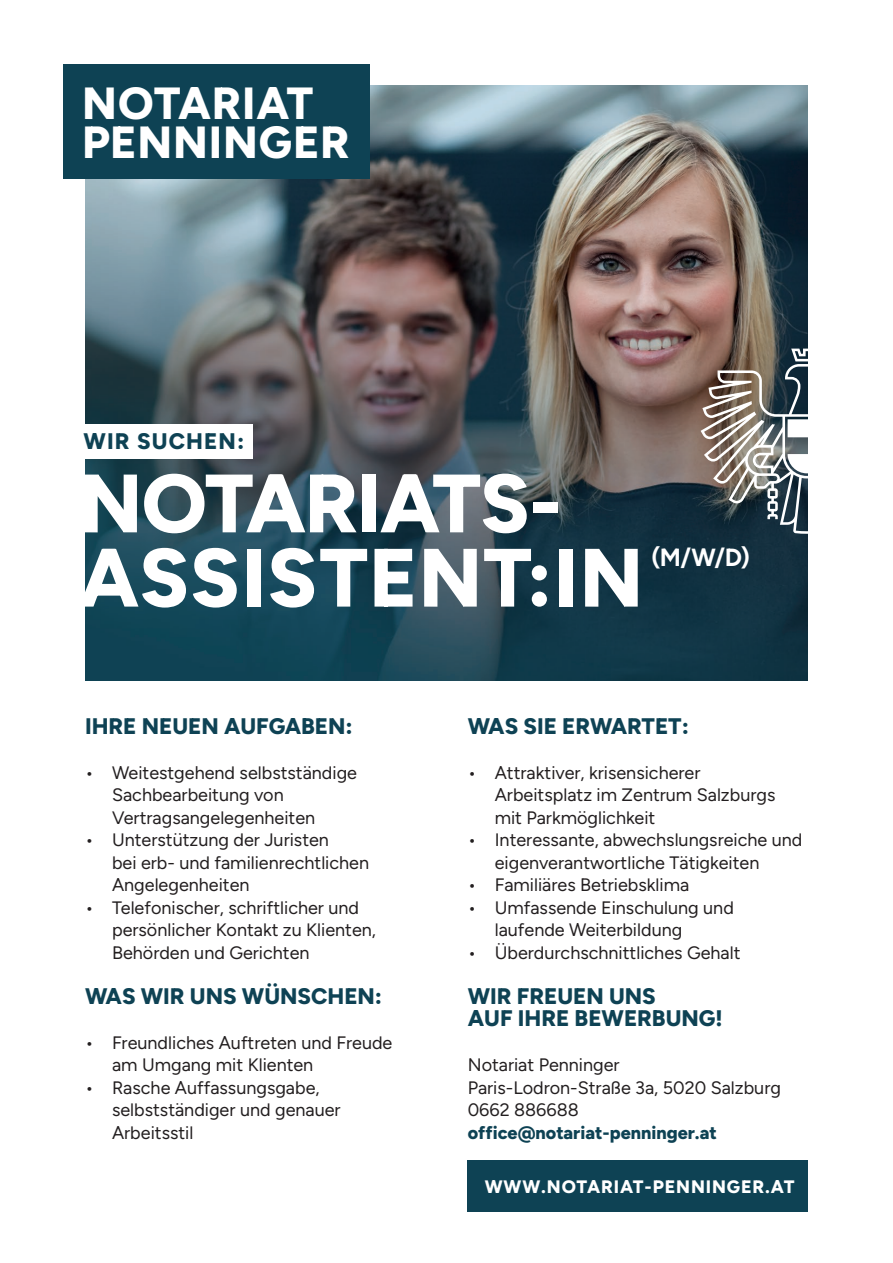
<style>
.page{position:relative;width:893px;height:1263px;background:#fff}
.page>*{position:absolute;margin:0;border:0;box-sizing:border-box;transform-origin:0 0}
.t1{font:800 82.5px/74.2px "Figtree";color:#fff}
.t2{font:800 45px "Figtree";letter-spacing:.015em;color:#fff}
.t3{font:700 24.75px "Figtree";color:#fff}
.t4{font:800 22.5px/22.5px "Figtree";color:#0e4254}
.t5{font:800 22.5px "Figtree";letter-spacing:.05em;color:#0e4254}
.t6{font:18px/22.5px "Figtree";color:#231f20}
.t7{font:800 18px/22.5px "Figtree";color:#0e4254}
.t8{font:800 18px "Figtree";letter-spacing:.05em;color:#fff}
.s1{font-weight:400;color:#231f20}
</style>
<div class="page">
<div style="left:468px;top:1161px;width:340px;height:51px;background:#0e4254"></div>
<img style="left:85px;top:85px;width:723px;height:595px">
<svg style="left:701px;top:349px;width:107px;height:185px"></svg>
<div style="left:64px;top:64px;width:306px;height:115px;background:#0e4254"></div>
<div style="left:75px;top:424px;width:178px;height:34px;background:#fff"></div>
<p class="t2" style="left:82px;top:75px;width:233px">NOTARIAT</p>
<p class="t2" style="left:82px;top:114px;width:269px">PENNINGER</p>
<p class="t5" style="left:84px;top:427px;width:162px">WIR SUCHEN:</p>
<p class="t1" style="left:79px;top:465px;width:566px">NOTARIATS-<br>ASSISTENT:IN</p>
<p class="t3" style="left:652px;top:543px;width:100px">(M/W/D)</p>
<p class="t4" style="left:85px;top:714px;width:269px">IHRE NEUEN AUFGABEN:</p>
<p class="t6" style="left:112px;top:761px;width:246px;text-indent:-27px">• Weitestgehend selbstständige<br>Sachbearbeitung von<br>Vertragsangelegenheiten</p>
<p class="t6" style="left:112px;top:829px;width:259px;text-indent:-27px">• Unterstützung der Juristen<br>bei erb- und familienrechtlichen<br>Angelegenheiten</p>
<p class="t6" style="left:112px;top:896px;width:265px;text-indent:-27px">• Telefonischer, schriftlicher und persönlicher Kontakt zu Klienten,<br>Behörden und Gerichten</p>
<p class="t4" style="left:85px;top:984px;width:299px">WAS WIR UNS WÜNSCHEN:</p>
<p class="t6" style="left:112px;top:1031px;width:282px;text-indent:-27px">• Freundliches Auftreten und Freude am Umgang mit Klienten</p>
<p class="t6" style="left:112px;top:1076px;width:230px;text-indent:-27px">• Rasche Auffassungsgabe, selbstständiger und genauer<br>Arbeitsstil</p>
<p class="t4" style="left:468px;top:714px;width:223px">WAS SIE ERWARTET:</p>
<p class="t6" style="left:495px;top:761px;width:282px;text-indent:-27px">• Attraktiver, krisensicherer<br>Arbeitsplatz im Zentrum Salzburgs mit Parkmöglichkeit</p>
<p class="t6" style="left:495px;top:829px;width:309px;text-indent:-27px">• Interessante, abwechslungsreiche und eigenverantwortliche Tätigkeiten</p>
<p class="t6" style="left:468px;top:874px;width:223px">• Familiäres Betriebsklima</p>
<p class="t6" style="left:495px;top:896px;width:241px;text-indent:-27px">• Umfassende Einschulung und laufende Weiterbildung</p>
<p class="t6" style="left:468px;top:941px;width:274px">• Überdurchschnittliches Gehalt</p>
<p class="t4" style="left:468px;top:984px;width:256px">WIR FREUEN UNS<br>AUF IHRE BEWERBUNG!</p>
<p class="t6" style="left:468px;top:1054px;width:153px">Notariat Penninger</p>
<p class="t6" style="left:468px;top:1076px;width:315px">Paris-Lodron-Straße 3a, 5020 Salzburg</p>
<p class="t7" style="left:468px;top:1098px;width:251px"><span class="s1">0662 886688 </span>office@notariat-penninger.at</p>
<p class="t8" style="left:485px;top:1175px;width:311px">WWW.NOTARIAT-PENNINGER.AT</p>
</div>
